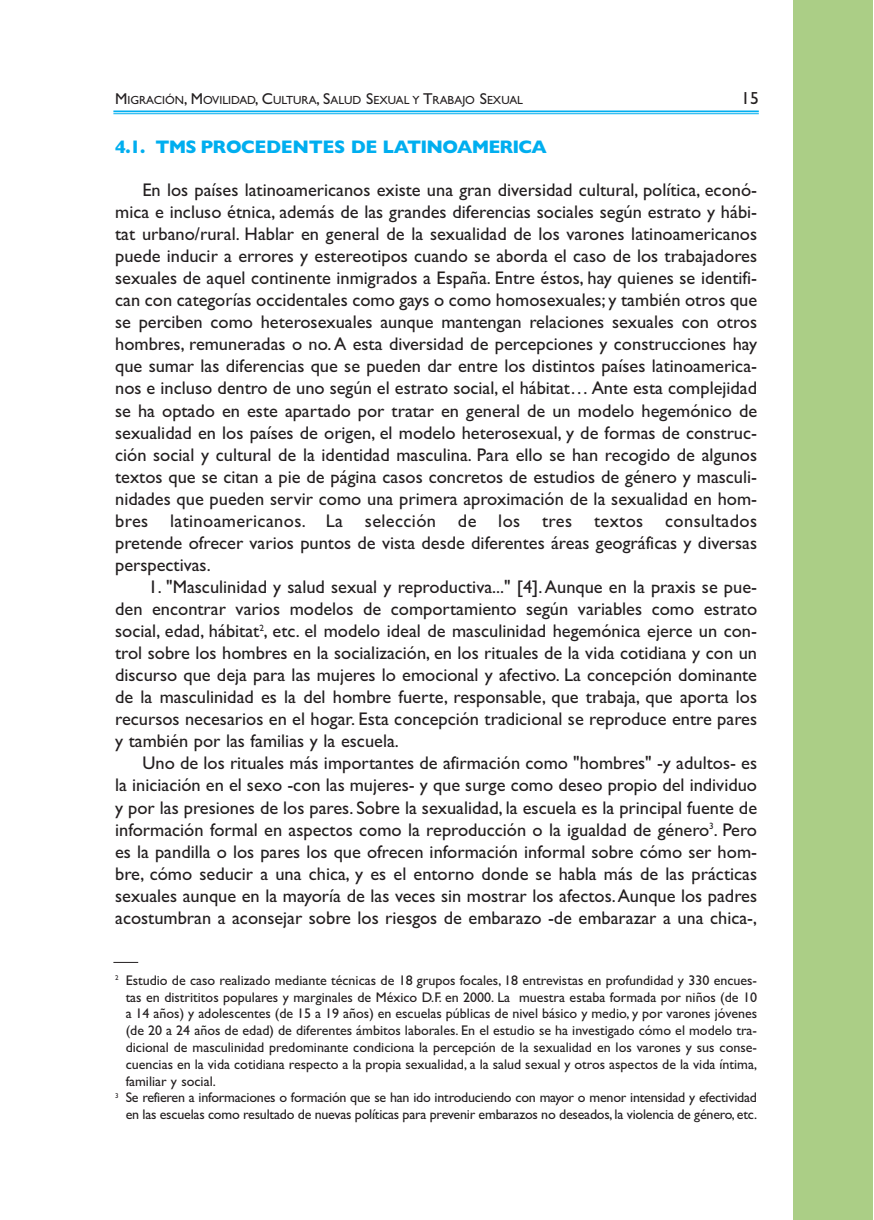
<style>
.page{position:relative;width:874px;height:1220px;background:#fff}
.page>*{position:absolute;margin:0;border:0;box-sizing:border-box;transform-origin:0 0}
.t1{font:18.38px/22.1px "Gill Sans";color:#231f20;text-align:justify}
.t2{font:700 18.38px "Gill Sans";letter-spacing:-.045em;color:#00aeef}
.t3{font:17.5px "Gill Sans";color:#231f20}
.t4{font:14px "Gill Sans";color:#231f20}
.t5{font:11.9px "Gill Sans";color:#231f20}
.s1{font-size:15.75px}
</style>
<div class="page">
<div style="left:793px;top:0;width:79px;height:1220px;background:#abce86"></div>
<hr style="left:113px;top:110px;width:645px;height:2px;background:#00aeef">
<hr style="left:113px;top:113px;width:645px;height:1px;background:#00aeef">
<svg style="left:113px;top:962px;width:25px;height:1px"></svg>
<p class="t5" style="left:115px;top:96px;width:409px"><span class="s1">M</span>IGRACIÓN<span class="s1">, M</span>OVILIDAD<span class="s1">, C</span>ULTURA<span class="s1">, S</span>ALUD <span class="s1">S</span>EXUAL Y <span class="s1">T</span>RABAJO <span class="s1">S</span>EXUAL</p>
<p class="t3" style="left:741px;top:92px;width:19px">15</p>
<p class="t2" style="left:115px;top:140px;width:433px">4.1. TMS PROCEDENTES DE LATINOAMERICA</p>
<p class="t1" style="left:115px;top:181px;width:643px;text-indent:27px">En los países latinoamericanos existe una gran diversidad cultural, política, econó&shy;mica e incluso étnica, además de las grandes diferencias sociales según estrato y hábi&shy;tat urbano/rural. Hablar en general de la sexualidad de los varones latinoamericanos puede inducir a errores y estereotipos cuando se aborda el caso de los trabajadores sexuales de aquel continente inmigrados a España. Entre éstos, hay quienes se identifi&shy;can con categorías occidentales como gays o como homosexuales; y también otros que se perciben como heterosexuales aunque mantengan relaciones sexuales con otros hombres, remuneradas o no. A esta diversidad de percepciones y construcciones hay que sumar las diferencias que se pueden dar entre los distintos países latinoamerica&shy;nos e incluso dentro de uno según el estrato social, el hábitat… Ante esta complejidad se ha optado en este apartado por tratar en general de un modelo hegemónico de sexualidad en los países de origen, el modelo heterosexual, y de formas de construc&shy;ción social y cultural de la identidad masculina. Para ello se han recogido de algunos textos que se citan a pie de página casos concretos de estudios de género y masculi&shy;nidades que pueden servir como una primera aproximación de la sexualidad en hom&shy;bres latinoamericanos. La selección de los tres textos consultados pretende ofrecer varios puntos de vista desde diferentes áreas geográficas y diversas perspectivas.</p>
<p class="t1" style="left:148px;top:578px;width:609px">1. "Masculinidad y salud sexual y reproductiva..." [4].Aunque en la praxis se pue-</p>
<p class="t1" style="left:115px;top:600px;width:643px">den encontrar varios modelos de comportamiento según variables como estrato</p>
<p class="t1" style="left:115px;top:622px;width:643px">social, edad, hábitat<sup>2</sup>, etc. el modelo ideal de masculinidad hegemónica ejerce un con-</p>
<p class="t1" style="left:115px;top:644px;width:643px">trol sobre los hombres en la socialización, en los rituales de la vida cotidiana y con un</p>
<p class="t1" style="left:115px;top:666px;width:643px">discurso que deja para las mujeres lo emocional y afectivo. La concepción dominante</p>
<p class="t1" style="left:115px;top:688px;width:643px">de la masculinidad es la del hombre fuerte, responsable, que trabaja, que aporta los</p>
<p class="t1" style="left:115px;top:710px;width:643px">recursos necesarios en el hogar. Esta concepción tradicional se reproduce entre pares</p>
<p class="t1" style="left:115px;top:732px;width:285px">y también por las familias y la escuela.</p>
<p class="t1" style="left:142px;top:754px;width:616px">Uno de los rituales más importantes de afirmación como "hombres" -y adultos- es</p>
<p class="t1" style="left:115px;top:776px;width:643px">la iniciación en el sexo -con las mujeres- y que surge como deseo propio del individuo</p>
<p class="t1" style="left:115px;top:798px;width:643px">y por las presiones de los pares. Sobre la sexualidad, la escuela es la principal fuente de</p>
<p class="t1" style="left:115px;top:820px;width:643px">información formal en aspectos como la reproducción o la igualdad de género<sup>3</sup>. Pero</p>
<p class="t1" style="left:115px;top:842px;width:643px">es la pandilla o los pares los que ofrecen información informal sobre cómo ser hom-</p>
<p class="t1" style="left:115px;top:864px;width:643px">bre, cómo seducir a una chica, y es el entorno donde se habla más de las prácticas</p>
<p class="t1" style="left:115px;top:886px;width:643px">sexuales aunque en la mayoría de las veces sin mostrar los afectos.Aunque los padres</p>
<p class="t1" style="left:115px;top:908px;width:643px">acostumbran a aconsejar sobre los riesgos de embarazo -de embarazar a una chica-,</p>
<p class="t4" style="left:115px;top:975px;width:643px"><sup>2</sup> Estudio de caso realizado mediante técnicas de 18 grupos focales, 18 entrevistas en profundidad y 330 encues-</p>
<p class="t4" style="left:126px;top:992px;width:632px">tas en distrititos populares y marginales de México D.F. en 2000. La muestra estaba formada por niños (de 10</p>
<p class="t4" style="left:126px;top:1009px;width:632px">a 14 años) y adolescentes (de 15 a 19 años) en escuelas públicas de nivel básico y medio, y por varones jóvenes</p>
<p class="t4" style="left:126px;top:1025px;width:632px">(de 20 a 24 años de edad) de diferentes ámbitos laborales. En el estudio se ha investigado cómo el modelo tra-</p>
<p class="t4" style="left:126px;top:1042px;width:632px">dicional de masculinidad predominante condiciona la percepción de la sexualidad en los varones y sus conse-</p>
<p class="t4" style="left:126px;top:1059px;width:632px">cuencias en la vida cotidiana respecto a la propia sexualidad, a la salud sexual y otros aspectos de la vida íntima,</p>
<p class="t4" style="left:126px;top:1076px;width:92px">familiar y social.</p>
<p class="t4" style="left:115px;top:1093px;width:643px"><sup>3</sup> Se refieren a informaciones o formación que se han ido introduciendo con mayor o menor intensidad y efectividad</p>
<p class="t4" style="left:126px;top:1109px;width:632px">en las escuelas como resultado de nuevas políticas para prevenir embarazos no deseados,la violencia de género,etc.</p>
</div>
